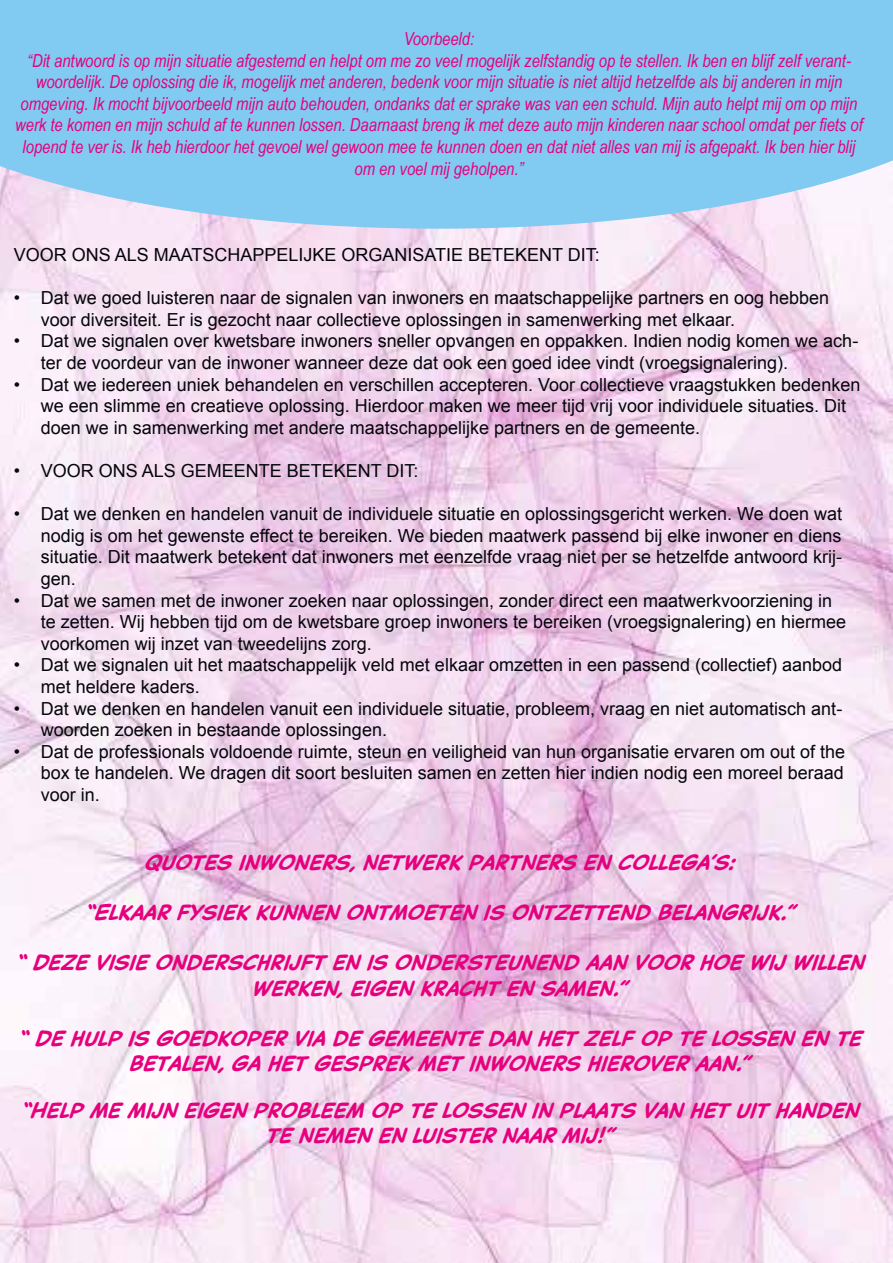
<style>
.page{position:relative;width:893px;height:1263px;background:#fff}
.page>*{position:absolute;margin:0;border:0;box-sizing:border-box;transform-origin:0 0}
.t1{font:italic 700 21px/25.2px "Captain Comic";letter-spacing:.01em;color:#e6007d;text-align:center}
.t2{font:18px/21.6px "Arial";color:#05050b}
.t3{font:italic 18px/21.6px "Arial Narrow";color:#e6007d;text-align:center}
</style>
<div class="page">
<img style="left:0;top:229px;width:893px;height:1034px">
<svg style="left:0;top:0;width:893px;height:229px;background:#8bcdf2"></svg>
<p class="t3" style="left:15px;top:28px;width:849px">Voorbeeld:<br>“Dit antwoord is op mijn situatie afgestemd en helpt om me zo veel mogelijk zelfstandig op te stellen. Ik ben en blijf zelf verant&shy;woordelijk. De oplossing die ik, mogelijk met anderen, bedenk voor mijn situatie is niet altijd hetzelfde als bij anderen in mijn omgeving. Ik mocht bijvoorbeeld mijn auto behouden, ondanks dat er sprake was van een schuld. Mijn auto helpt mij om op mijn werk te komen en mijn schuld af te kunnen lossen. Daarnaast breng ik met deze auto mijn kinderen naar school omdat per fiets of lopend te ver is. Ik heb hierdoor het gevoel wel gewoon mee te kunnen doen en dat niet alles van mij is afgepakt. Ik ben hier blij om en voel mij geholpen.”</p>
<p class="t2" style="left:14px;top:244px;width:588px">VOOR ONS ALS MAATSCHAPPELIJKE ORGANISATIE BETEKENT DIT:</p>
<p class="t2" style="left:41px;top:287px;width:790px;text-indent:-27px">• Dat we goed luisteren naar de signalen van inwoners en maatschappelijke partners en oog hebben voor diversiteit. Er is gezocht naar collectieve oplossingen in samenwerking met elkaar.</p>
<p class="t2" style="left:41px;top:330px;width:819px;text-indent:-27px">• Dat we signalen over kwetsbare inwoners sneller opvangen en oppakken. Indien nodig komen we ach&shy;ter de voordeur van de inwoner wanneer deze dat ook een goed idee vindt (vroegsignalering).</p>
<p class="t2" style="left:41px;top:374px;width:821px;text-indent:-27px">• Dat we iedereen uniek behandelen en verschillen accepteren. Voor collectieve vraagstukken bedenken we een slimme en creatieve oplossing. Hierdoor maken we meer tijd vrij voor individuele situaties. Dit doen we in samenwerking met andere maatschappelijke partners en de gemeente.</p>
<p class="t2" style="left:14px;top:460px;width:406px">• VOOR ONS ALS GEMEENTE BETEKENT DIT:</p>
<p class="t2" style="left:41px;top:503px;width:803px;text-align:justify;text-indent:-27px">• Dat we denken en handelen vanuit de individuele situatie en oplossingsgericht werken. We doen wat nodig is om het gewenste effect te bereiken. We bieden maatwerk passend bij elke inwoner en diens situatie. Dit maatwerk betekent dat inwoners met eenzelfde vraag niet per se hetzelfde antwoord krij&shy;gen.</p>
<p class="t2" style="left:41px;top:590px;width:807px;text-indent:-27px">• Dat we samen met de inwoner zoeken naar oplossingen, zonder direct een maatwerkvoorziening in te zetten. Wij hebben tijd om de kwetsbare groep inwoners te bereiken (vroegsignalering) en hiermee voorkomen wij inzet van tweedelijns zorg.</p>
<p class="t2" style="left:41px;top:654px;width:803px;text-indent:-27px">• Dat we signalen uit het maatschappelijk veld met elkaar omzetten in een passend (collectief) aanbod met heldere kaders.</p>
<p class="t2" style="left:41px;top:698px;width:803px;text-indent:-27px">• Dat we denken en handelen vanuit een individuele situatie, probleem, vraag en niet automatisch ant&shy;woorden zoeken in bestaande oplossingen.</p>
<p class="t2" style="left:41px;top:741px;width:806px;text-align:justify;text-indent:-27px">• Dat de professionals voldoende ruimte, steun en veiligheid van hun organisatie ervaren om out of the box te handelen. We dragen dit soort besluiten samen en zetten hier indien nodig een moreel beraad voor in.</p>
<p class="t1" style="left:143px;top:849px;width:593px">QUOTES INWONERS, NETWERK PARTNERS EN COLLEGA’S:</p>
<p class="t1" style="left:84px;top:899px;width:712px">“ELKAAR FYSIEK KUNNEN ONTMOETEN IS ONTZETTEND BELANGRIJK.”</p>
<p class="t1" style="left:15px;top:949px;width:850px">“ DEZE VISIE ONDERSCHRIJFT EN IS ONDERSTEUNEND AAN VOOR HOE WIJ WILLEN<br>WERKEN, EIGEN KRACHT EN SAMEN.”</p>
<p class="t1" style="left:17px;top:1025px;width:845px">“ DE HULP IS GOEDKOPER VIA DE GEMEENTE DAN HET ZELF OP TE LOSSEN EN TE<br>BETALEN, GA HET GESPREK MET INWONERS HIEROVER AAN.”</p>
<p class="t1" style="left:20px;top:1097px;width:840px">“HELP ME MIJN EIGEN PROBLEEM OP TE LOSSEN IN PLAATS VAN HET UIT HANDEN<br>TE NEMEN EN LUISTER NAAR MIJ!”</p>
</div>
